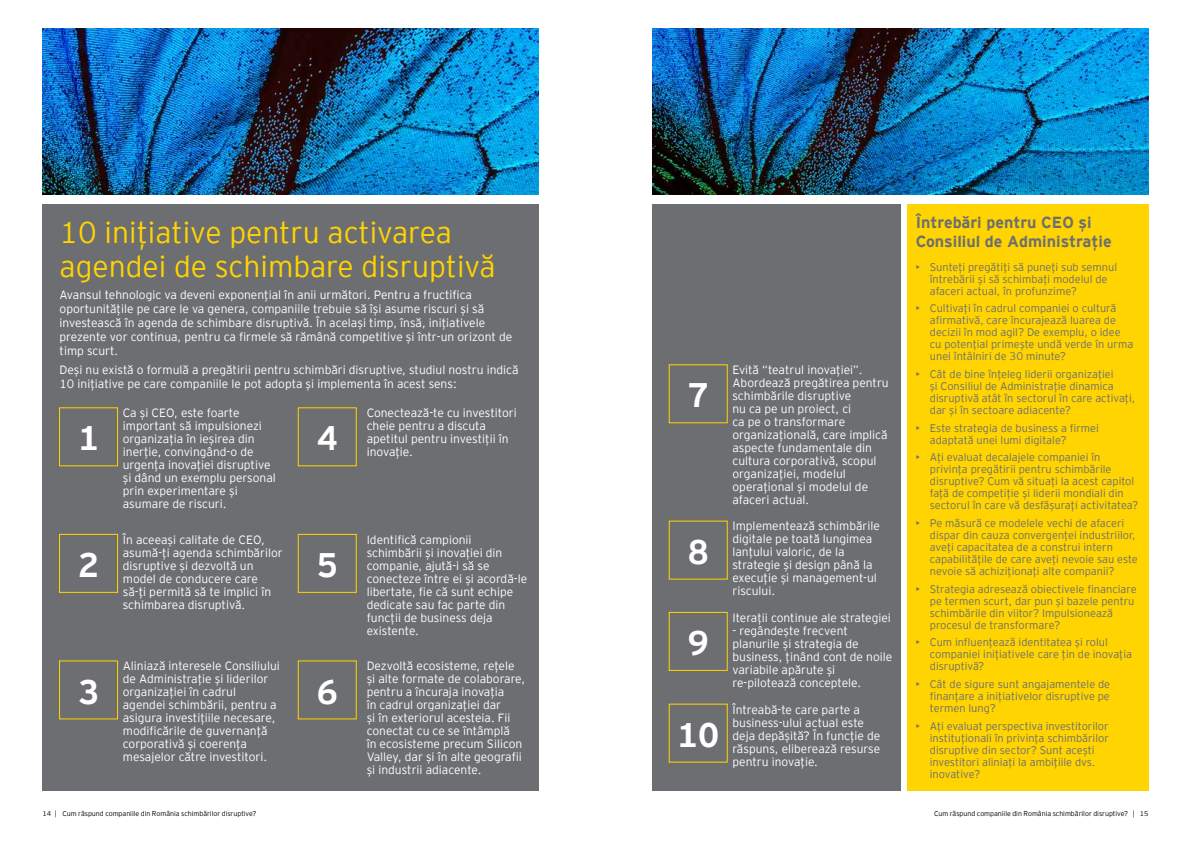
<style>
.page{position:relative;width:1191px;height:842px;background:#fff}
.page>*{position:absolute;margin:0;border:0;box-sizing:border-box;transform-origin:0 0}
.t1{font:700 34px "EY Interstate";color:#fff}
.t2{font:300 30px/34px "EY Interstate";color:#ffd400}
.t3{font:700 16px/19px "EY Interstate";color:#6d6e71}
.t4{font:300 12px/13px "EY Interstate";color:#fff}
.t5{font:300 11px/12px "EY Interstate";color:#6d6e71}
.t6{font:300 7px "EY Interstate";color:#000}
</style>
<div class="page">
<div style="left:43px;top:204px;width:496px;height:587px;background:#6d6e71"></div>
<img style="left:43px;top:28px;width:496px;height:166px">
<div style="left:59px;top:407px;width:59px;height:59px;border:1px solid #ffd400"></div>
<div style="left:298px;top:407px;width:59px;height:59px;border:1px solid #ffd400"></div>
<div style="left:59px;top:534px;width:59px;height:59px;border:1px solid #ffd400"></div>
<div style="left:298px;top:534px;width:59px;height:59px;border:1px solid #ffd400"></div>
<div style="left:59px;top:660px;width:59px;height:59px;border:1px solid #ffd400"></div>
<div style="left:298px;top:660px;width:59px;height:59px;border:1px solid #ffd400"></div>
<div style="left:652px;top:204px;width:248px;height:587px;background:#6d6e71"></div>
<div style="left:907px;top:204px;width:241px;height:587px;background:#ffd400"></div>
<img style="left:652px;top:28px;width:496px;height:166px">
<div style="left:668px;top:521px;width:59px;height:59px;border:1px solid #ffd400"></div>
<div style="left:668px;top:364px;width:59px;height:59px;border:1px solid #ffd400"></div>
<div style="left:668px;top:612px;width:59px;height:59px;border:1px solid #ffd400"></div>
<div style="left:668px;top:704px;width:59px;height:59px;border:1px solid #ffd400"></div>
<h2 class="t2" style="left:60px;top:213px;width:437px">10 inițiative pentru activarea agendei de schimbare disruptivă</h2>
<p class="t4" style="left:60px;top:287px;width:454px;line-height:14px">Avansul tehnologic va deveni exponențial în anii următori. Pentru a fructifica oportunitățile pe care le va genera, companiile trebuie să își asume riscuri și să investească în agenda de schimbare disruptivă. În același timp, însă, inițiativele prezente vor continua, pentru ca firmele să rămână competitive și într-un orizont de timp scurt.</p>
<p class="t4" style="left:60px;top:362px;width:460px;line-height:14px">Deși nu există o formulă a pregătirii pentru schimbări disruptive, studiul nostru indică<br>10 inițiative pe care companiile le pot adopta și implementa în acest sens:</p>
<p class="t4" style="left:123px;top:405px;width:154px">Ca și CEO, este foarte important să impulsionezi organizația în ieșirea din inerție, convingând-o de urgența inovației disruptive și dând un exemplu personal prin experimentare și asumare de riscuri.</p>
<p class="t4" style="left:123px;top:532px;width:161px">În aceeași calitate de CEO, asumă-ți agenda schimbărilor disruptive și dezvoltă un model de conducere care să-ți permită să te implici în schimbarea disruptivă.</p>
<p class="t4" style="left:367px;top:532px;width:162px">Identifică campionii schimbării și inovației din companie, ajută-i să se conecteze între ei și acordă-le libertate, fie că sunt echipe dedicate sau fac parte din funcții de business deja existente.</p>
<p class="t4" style="left:367px;top:658px;width:160px">Dezvoltă ecosisteme, rețele și alte formate de colaborare, pentru a încuraja inovația<br>în cadrul organizației dar<br>și în exteriorul acesteia. Fii conectat cu ce se întâmplă<br>în ecosisteme precum Silicon<br>Valley, dar și în alte geografii și industrii adiacente.</p>
<p class="t4" style="left:367px;top:405px;width:151px">Conectează-te cu investitori cheie pentru a discuta apetitul pentru investiții în inovație.</p>
<h1 class="t1" style="left:78px;top:414px;width:23px">1</h1>
<h1 class="t1" style="left:317px;top:414px;width:23px">4</h1>
<h1 class="t1" style="left:78px;top:540px;width:23px">2</h1>
<h1 class="t1" style="left:317px;top:540px;width:23px">5</h1>
<p class="t4" style="left:123px;top:659px;width:159px">Aliniază interesele Consiliului de Administrație și liderilor organizației în cadrul agendei schimbării, pentru a asigura investițiile necesare, modificările de guvernanță corporativă și coerența mesajelor către investitori.</p>
<h1 class="t1" style="left:78px;top:667px;width:23px">3</h1>
<h1 class="t1" style="left:317px;top:667px;width:23px">6</h1>
<h1 class="t1" style="left:687px;top:371px;width:23px">7</h1>
<h1 class="t1" style="left:687px;top:527px;width:23px">8</h1>
<h1 class="t1" style="left:687px;top:618px;width:23px">9</h1>
<h1 class="t1" style="left:677px;top:710px;width:44px">10</h1>
<p class="t4" style="left:732px;top:362px;width:158px">Evită “teatrul inovației”.<br>Abordează pregătirea pentru schimbările disruptive<br>nu ca pe un proiect, ci<br>ca pe o transformare organizațională, care implică aspecte fundamentale din cultura corporativă, scopul organizației, modelul operațional și modelul de afaceri actual.</p>
<p class="t4" style="left:732px;top:519px;width:149px">Implementează schimbările digitale pe toată lungimea lanțului valoric, de la strategie și design până la execuție și management-ul riscului.</p>
<p class="t4" style="left:732px;top:610px;width:160px">Iterații continue ale strategiei</p>
<p class="t4" style="left:732px;top:623px;width:161px">- regândește frecvent planurile și strategia de business, ținând cont de noile variabile apărute și re-pilotează conceptele.</p>
<p class="t4" style="left:732px;top:702px;width:149px">Întreabă-te care parte a business-ului actual este deja depășită? În funcție de răspuns, eliberează resurse pentru inovație.</p>
<h3 class="t3" style="left:915px;top:212px;width:198px">Întrebări pentru CEO și<br>Consiliul de Administrație</h3>
<p class="t5" style="left:930px;top:260px;width:189px;text-indent:-14px">• Sunteți pregătiți să puneți sub semnul întrebării și să schimbați modelul de afaceri actual, în profunzime?</p>
<p class="t5" style="left:930px;top:302px;width:205px;text-indent:-14px">• Cultivați în cadrul companiei o cultură afirmativă, care încurajează luarea de decizii în mod agil? De exemplu, o idee cu potențial primește undă verde în urma unei întâlniri de 30 minute?</p>
<p class="t5" style="left:930px;top:367px;width:207px;text-indent:-14px">• Cât de bine înțeleg liderii organizației<br>și Consiliul de Administrație dinamica disruptivă atât în sectorul în care activați, dar și în sectoare adiacente?</p>
<p class="t5" style="left:930px;top:421px;width:171px;text-indent:-14px">• Este strategia de business a firmei adaptată unei lumi digitale?</p>
<p class="t5" style="left:930px;top:451px;width:210px;text-indent:-14px">• Ați evaluat decalajele companiei în privința pregătirii pentru schimbările disruptive? Cum vă situați la acest capitol față de competiție și liderii mondiali din sectorul în care vă desfășurați activitatea?</p>
<p class="t5" style="left:930px;top:516px;width:209px;text-indent:-14px">• Pe măsură ce modelele vechi de afaceri dispar din cauza convergenței industriilor, aveți capacitatea de a construi intern capabilitățile de care aveți nevoie sau este nevoie să achiziționați alte companii?</p>
<p class="t5" style="left:930px;top:582px;width:208px;text-indent:-14px">• Strategia adresează obiectivele financiare pe termen scurt, dar pun și bazele pentru schimbările din viitor? Impulsionează procesul de transformare?</p>
<p class="t5" style="left:930px;top:636px;width:204px;text-indent:-14px">• Cum influențează identitatea și rolul companiei inițiativele care țin de inovația disruptivă?</p>
<p class="t5" style="left:930px;top:677px;width:182px;text-align:justify;text-indent:-14px">• Cât de sigure sunt angajamentele de finanțare a inițiativelor disruptive pe termen lung?</p>
<p class="t5" style="left:930px;top:719px;width:180px;text-indent:-14px">• Ați evaluat perspectiva investitorilor instituționali în privința schimbărilor disruptive din sector? Sunt acești investitori aliniați la ambițiile dvs. inovative?</p>
<p class="t6" style="left:43px;top:809px;width:215px">14 | Cum răspund companiile din România schimbărilor disruptive?</p>
<p class="t6" style="left:934px;top:809px;width:216px">Cum răspund companiile din România schimbărilor disruptive? | 15</p>
</div>
